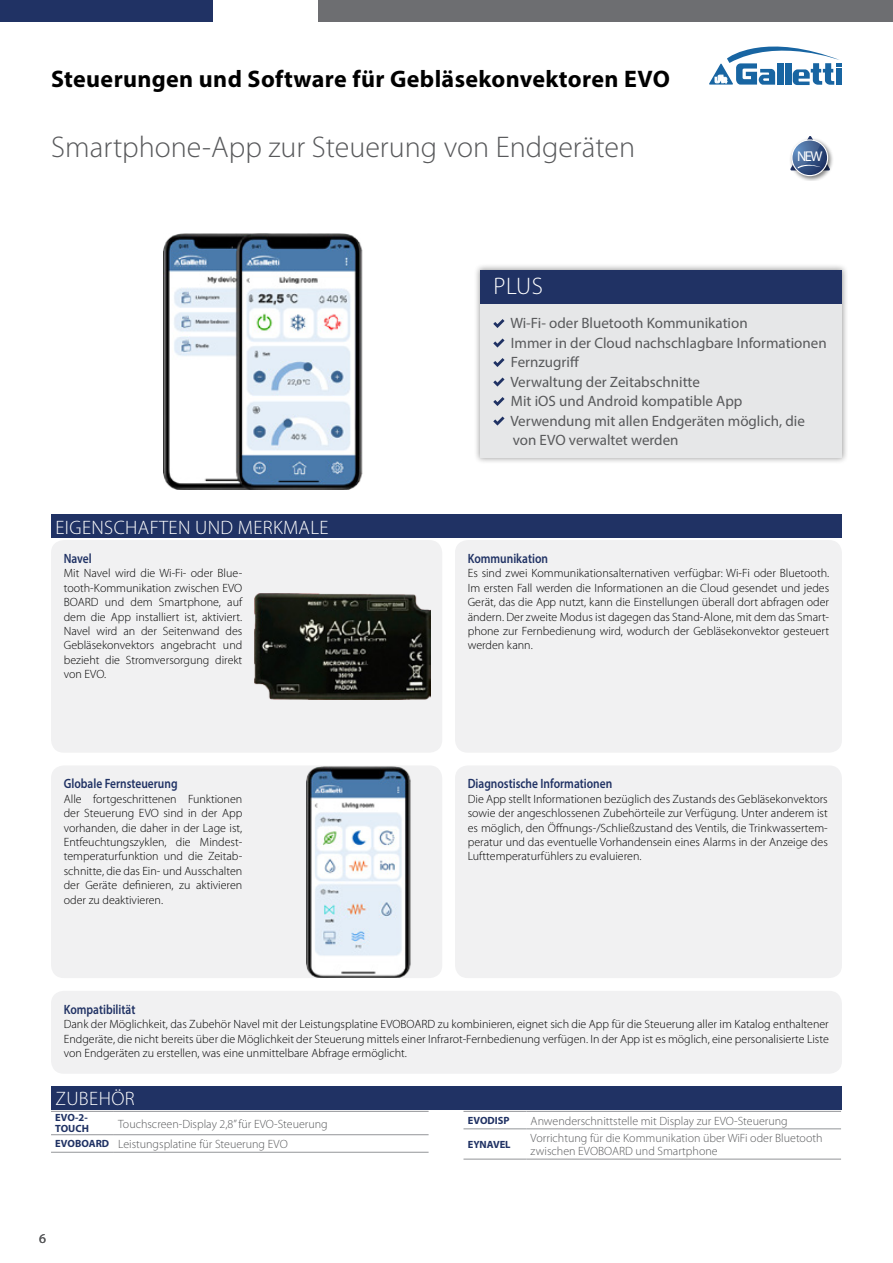
<style>
.page{position:relative;width:893px;height:1263px;background:#fff}
.page>*{position:absolute;margin:0;border:0;box-sizing:border-box;transform-origin:0 0}
.t1{font:300 30px "Myriad Pro";color:#58595b}
.t2{font:700 24px "Myriad Pro";letter-spacing:.015em;color:#000}
.t3{font:300 24px "Myriad Pro";color:#fff}
.t4{font:300 19.5px "Myriad Pro";color:#fff}
.t5{font:15px/19.5px "Myriad Pro";color:#58595b}
.t6{font:700 14.25px "Quicksand";color:#fff}
.t7{font:600 13.5px "Myriad Pro";color:#203264;scale:.85 1}
.t8{font:13.5px "Myriad Pro";color:#58595b}
.t9{font:300 12px/14.4px "Myriad Pro";color:#000;text-align:justify}
.t10{font:300 12px/12.8px "Myriad Pro";color:#58595b}
.t11{font:700 10.5px/11.2px "Myriad Pro";color:#203264}
</style>
<div class="page">
<img style="left:795px;top:150px;width:38px;height:30px">
<svg style="left:791px;top:139px;width:37px;height:37px"></svg>
<svg style="left:792px;top:141px;width:35px;height:34px"></svg>
<svg style="left:790px;top:136px;width:40px;height:37px"></svg>
<div style="left:51px;top:540px;width:391px;height:213px;background:#f1f1f2;border-radius:13px"></div>
<div style="left:51px;top:765px;width:391px;height:213px;background:#f1f1f2;border-radius:13px"></div>
<img style="left:306px;top:766px;width:105px;height:211px">
<img style="left:254px;top:593px;width:176px;height:106px">
<div style="left:455px;top:540px;width:387px;height:213px;background:#f1f1f2;border-radius:13px"></div>
<div style="left:455px;top:765px;width:387px;height:213px;background:#f1f1f2;border-radius:13px"></div>
<div style="left:51px;top:991px;width:791px;height:83px;background:#f1f1f2;border-radius:13px"></div>
<hr style="left:51px;top:1111px;width:63px;height:1px;background:#939598">
<hr style="left:114px;top:1111px;width:315px;height:1px;background:#939598">
<hr style="left:51px;top:1134px;width:63px;height:1px;background:#939598">
<hr style="left:114px;top:1134px;width:315px;height:1px;background:#939598">
<hr style="left:51px;top:1152px;width:63px;height:1px;background:#939598">
<hr style="left:114px;top:1152px;width:315px;height:1px;background:#939598">
<hr style="left:463px;top:1111px;width:63px;height:1px;background:#939598">
<hr style="left:526px;top:1111px;width:315px;height:1px;background:#939598">
<hr style="left:463px;top:1128px;width:63px;height:1px;background:#939598">
<hr style="left:526px;top:1128px;width:315px;height:1px;background:#939598">
<hr style="left:463px;top:1159px;width:63px;height:1px;background:#939598">
<hr style="left:526px;top:1159px;width:315px;height:1px;background:#939598">
<svg style="left:709px;top:46px;width:133px;height:39px"></svg>
<div style="left:319px;top:0;width:574px;height:21px;background:#6d6e71"></div>
<div style="left:0;top:0;width:213px;height:21px;background:#203264"></div>
<div style="left:475px;top:263px;width:373px;height:201px;background:#000;opacity:.4"></div>
<div style="left:480px;top:270px;width:362px;height:34px;background:#203264"></div>
<div style="left:480px;top:304px;width:362px;height:154px;background:#e6e7e8"></div>
<svg style="left:493px;top:319px;width:11px;height:9px"></svg>
<svg style="left:493px;top:338px;width:11px;height:10px"></svg>
<svg style="left:493px;top:358px;width:11px;height:9px"></svg>
<svg style="left:493px;top:377px;width:11px;height:10px"></svg>
<svg style="left:493px;top:397px;width:11px;height:9px"></svg>
<svg style="left:493px;top:416px;width:11px;height:10px"></svg>
<div style="left:51px;top:1086px;width:791px;height:23px;background:#203264"></div>
<div style="left:51px;top:514px;width:791px;height:24px;background:#203264"></div>
<img style="left:163px;top:234px;width:200px;height:255px">
<h2 class="t2" style="left:51px;top:63px;width:620px">Steuerungen und Software für Gebläsekonvektoren EVO</h2>
<h1 class="t1" style="left:51px;top:130px;width:585px">Smartphone-App zur Steuerung von Endgeräten</h1>
<p class="t6" style="left:797px;top:147px;width:27px">NEW</p>
<h3 class="t4" style="left:55px;top:516px;width:21px">Eigenschaften</h3>
<h3 class="t4" style="left:195px;top:516px;width:13px">und</h3>
<h3 class="t4" style="left:238px;top:516px;width:27px">Merkmale</h3>
<p class="t7" style="left:64px;top:550px;width:34px">Navel</p>
<p class="t9" style="left:64px;top:566px;width:180px">Mit Navel wird die Wi-Fi- oder Blue&shy;tooth-Kommunikation zwischen EVO BOARD und dem Smartphone, auf dem die App installiert ist, aktiviert.<br>Navel wird an der Seitenwand des Gebläsekonvektors angebracht und bezieht die Stromversorgung direkt von EVO.</p>
<p class="t7" style="left:64px;top:775px;width:135px">Globale Fernsteuerung</p>
<p class="t9" style="left:64px;top:792px;width:180px">Alle fortgeschrittenen Funktionen der Steuerung EVO sind in der App vorhanden, die daher in der Lage ist, Entfeuchtungszyklen, die Mindest&shy;temperaturfunktion und die Zeitab&shy;schnitte, die das Ein- und Ausschalten der Geräte definieren, zu aktivieren oder zu deaktivieren.</p>
<h2 class="t3" style="left:493px;top:273px;width:25px">Plus</h2>
<p class="t5" style="left:510px;top:313px;width:318px">Wi-Fi- oder Bluetooth Kommunikation<br>Immer in der Cloud nachschlagbare Informationen Fernzugriff<br>Verwaltung der Zeitabschnitte<br>Mit iOS und Android kompatible App<br>Verwendung mit allen Endgeräten möglich, die von EVO verwaltet werden</p>
<p class="t7" style="left:468px;top:550px;width:96px">Kommunikation</p>
<p class="t9" style="left:468px;top:566px;width:363px">Es sind zwei Kommunikationsalternativen verfügbar: Wi-Fi oder Bluetooth.<br>Im ersten Fall werden die Informationen an die Cloud gesendet und jedes Gerät, das die App nutzt, kann die Einstellungen überall dort abfragen oder ändern. Der zweite Modus ist dagegen das Stand-Alone, mit dem das Smart&shy;phone zur Fernbedienung wird, wodurch der Gebläsekonvektor gesteuert werden kann.</p>
<p class="t7" style="left:468px;top:775px;width:171px">Diagnostische Informationen</p>
<p class="t9" style="left:468px;top:792px;width:362px">Die App stellt Informationen bezüglich des Zustands des Gebläsekonvektors sowie der angeschlossenen Zubehörteile zur Verfügung. Unter anderem ist es möglich, den Öffnungs-/Schließzustand des Ventils, die Trinkwassertem&shy;peratur und das eventuelle Vorhandensein eines Alarms in der Anzeige des Lufttemperaturfühlers zu evaluieren.</p>
<p class="t7" style="left:64px;top:1000px;width:86px">Kompatibilität</p>
<p class="t9" style="left:64px;top:1017px;width:767px">Dank der Möglichkeit, das Zubehör Navel mit der Leistungsplatine EVOBOARD zu kombinieren, eignet sich die App für die Steuerung aller im Katalog enthaltener Endgeräte, die nicht bereits über die Möglichkeit der Steuerung mittels einer Infrarot-Fernbedienung verfügen. In der App ist es möglich, eine personalisierte Liste von Endgeräten zu erstellen, was eine unmittelbare Abfrage ermöglicht.</p>
<h3 class="t4" style="left:55px;top:1088px;width:23px">Zubehör</h3>
<p class="t11" style="left:55px;top:1111px;width:34px">EVO-2-<br>TOUCH</p>
<p class="t10" style="left:118px;top:1117px;width:211px">Touchscreen-Display 2,8” für EVO-Steuerung</p>
<p class="t11" style="left:55px;top:1137px;width:34px">EVOBOARD</p>
<p class="t10" style="left:118px;top:1138px;width:171px">Leistungsplatine für Steuerung EVO</p>
<p class="t8" style="left:39px;top:1230px;width:8px">6</p>
<p class="t11" style="left:468px;top:1114px;width:20px">EVODISP</p>
<p class="t10" style="left:531px;top:1114px;width:259px">Anwenderschnittstelle mit Display zur EVO-Steuerung</p>
<p class="t11" style="left:468px;top:1138px;width:43px">EYNAVEL</p>
<p class="t10" style="left:531px;top:1132px;width:293px">Vorrichtung für die Kommunikation über WiFi oder Bluetooth zwischen EVOBOARD und Smartphone</p>
</div>
